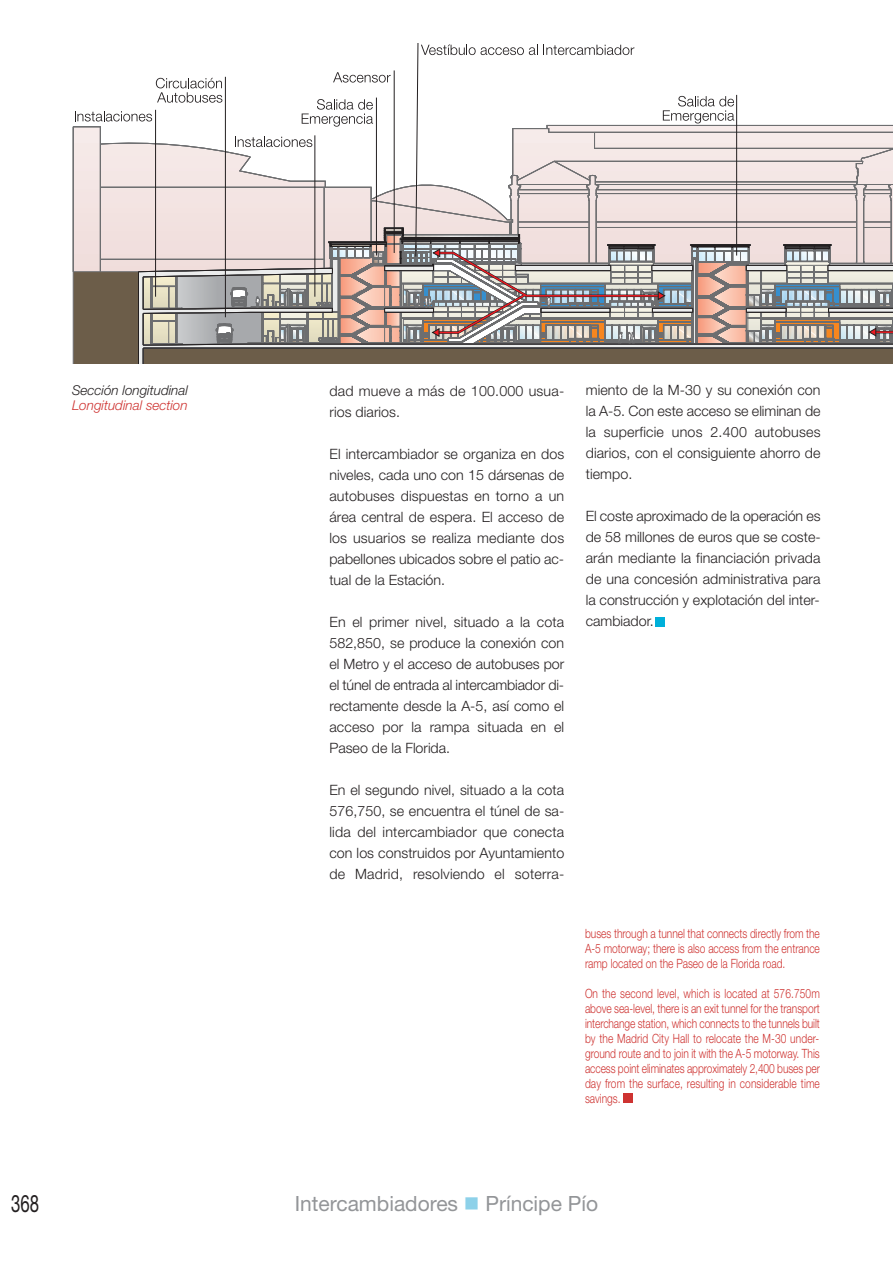
<style>
.page{position:relative;width:893px;height:1263px;background:#fff}
.page>*{position:absolute;margin:0;border:0;box-sizing:border-box;transform-origin:0 0}
.t1{font:24px "Helvetica Neue";color:#231f20;scale:.7 1}
.t2{font:21px "Helvetica Neue";color:#939598}
.t3{font:300 14.25px/21px "Helvetica Neue";letter-spacing:.005em;color:#231f20;text-align:justify}
.t4{font:italic 300 13.5px "Helvetica Neue";color:#231f20}
.t5{font:italic 300 13.5px "Helvetica Neue";color:#ce3331}
.t6{font:300 12.75px/15px "Helvetica Neue";color:#ce3331;text-align:justify;scale:.8 1}
</style>
<div class="page">
<div style="left:655px;top:618px;width:9px;height:9px;background:#00b0da"></div>
<div style="left:623px;top:1094px;width:10px;height:9px;background:#ce3331"></div>
<svg style="left:73px;top:43px;width:820px;height:320px"></svg>
<p class="t4" style="left:72px;top:385px;width:117px">Sección longitudinal</p>
<p class="t5" style="left:72px;top:400px;width:117px">Longitudinal section</p>
<h1 class="t1" style="left:11px;top:1195px;width:41px">368</h1>
<p class="t3" style="left:329px;top:382px;width:236px">dad mueve a más de 100.000 usua&shy;rios diarios.</p>
<p class="t3" style="left:329px;top:445px;width:236px">El intercambiador se organiza en dos niveles, cada uno con 15 dársenas de autobuses dispuestas en torno a un área central de espera. El acceso de los usuarios se realiza mediante dos pabellones ubicados sobre el patio ac&shy;tual de la Estación.</p>
<p class="t3" style="left:329px;top:613px;width:236px">En el primer nivel, situado a la cota 582,850, se produce la conexión con el Metro y el acceso de autobuses por el túnel de entrada al intercambiador di&shy;rectamente desde la A-5, así como el acceso por la rampa situada en el Paseo de la Florida.</p>
<p class="t3" style="left:329px;top:781px;width:236px">En el segundo nivel, situado a la cota 576,750, se encuentra el túnel de sa&shy;lida del intercambiador que conecta con los construidos por Ayuntamiento de Madrid, resolviendo el soterra-</p>
<p class="t3" style="left:586px;top:381px;width:236px">miento de la M-30 y su conexión con la A-5. Con este acceso se eliminan de la superficie unos 2.400 autobuses diarios, con el consiguiente ahorro de tiempo.</p>
<p class="t3" style="left:586px;top:507px;width:236px">El coste aproximado de la operación es de 58 millones de euros que se coste&shy;arán mediante la financiación privada de una concesión administrativa para la construcción y explotación del inter&shy;cambiador.</p>
<p class="t6" style="left:585px;top:927px;width:295px">buses through a tunnel that connects directly from the A-5 motorway; there is also access from the entrance ramp located on the Paseo de la Florida road.</p>
<p class="t6" style="left:585px;top:987px;width:295px">On the second level, which is located at 576.750m above sea-level, there is an exit tunnel for the transport interchange station, which connects to the tunnels built by the Madrid City Hall to relocate the M-30 under&shy;ground route and to join it with the A-5 motorway. This access point eliminates approximately 2,400 buses per day from the surface, resulting in considerable time savings.</p>
<h2 class="t2" style="left:295px;top:1196px;width:165px">Intercambiadores</h2>
<h2 class="t2" style="left:485px;top:1196px;width:114px">Príncipe Pío</h2>
</div>
